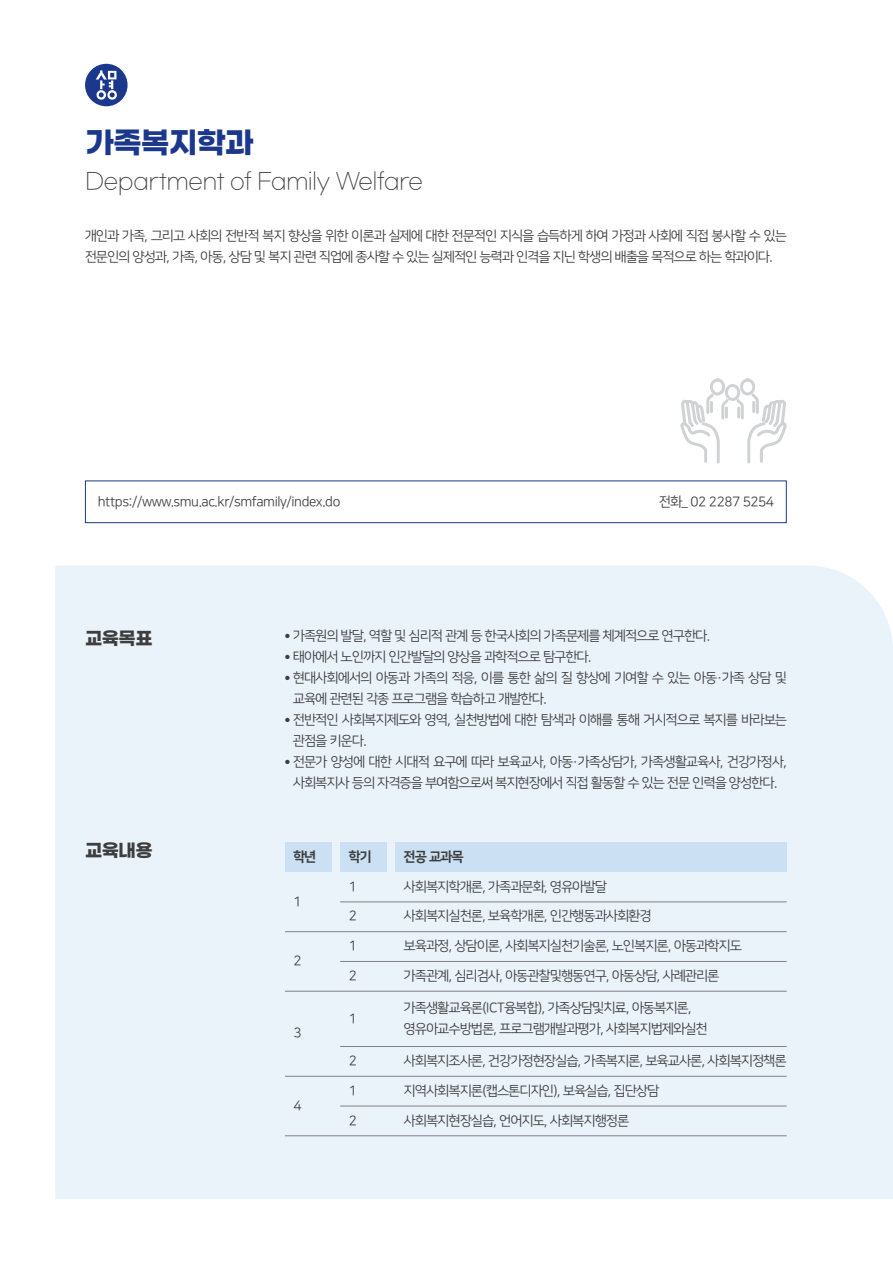
<style>
.page{position:relative;width:893px;height:1263px;background:#fff}
.page>*{position:absolute;margin:0;border:0;box-sizing:border-box;transform-origin:0 0}
.t1{font:700 30px "Gmarket Sans";letter-spacing:-.03em;color:#1b388c}
.t2{font:300 22.5px "Gmarket Sans";letter-spacing:-.03em;color:#3e3e3f}
.t3{font:700 18px "Gmarket Sans";letter-spacing:-.03em;color:#3e3e3f}
.t4{font:13.5px/21px "Nanum Square OTF ac R";letter-spacing:-.03em;color:#3e3e3f}
.t5{font:13.5px "Nanum Square OTF ac EB";letter-spacing:-.03em;color:#3e3e3f}
</style>
<div class="page">
<div style="left:85px;top:64px;width:43px;height:42px;background:#1b388c;border-radius:50%"></div>
<svg style="left:96px;top:70px;width:21px;height:30px"></svg>
<div style="left:85px;top:480px;width:702px;height:43px;border:1px solid #1b388c"></div>
<div style="left:55px;top:566px;width:838px;height:633px;background:#eaf2fa"></div>
<svg style="left:680px;top:378px;width:107px;height:86px"></svg>
<div style="left:285px;top:842px;width:47px;height:30px;background:#cbe0f3"></div>
<div style="left:340px;top:842px;width:47px;height:30px;background:#cbe0f3"></div>
<div style="left:395px;top:842px;width:392px;height:30px;background:#cbe0f3"></div>
<hr style="left:340px;top:901px;width:447px;height:1px;background:#808285">
<hr style="left:285px;top:931px;width:502px;height:1px;background:#808285">
<hr style="left:285px;top:1076px;width:502px;height:1px;background:#808285">
<hr style="left:285px;top:991px;width:502px;height:1px;background:#808285">
<hr style="left:285px;top:1135px;width:502px;height:1px;background:#808285">
<hr style="left:340px;top:961px;width:447px;height:1px;background:#808285">
<hr style="left:340px;top:1046px;width:447px;height:1px;background:#808285">
<hr style="left:340px;top:1106px;width:447px;height:1px;background:#808285">
<p class="t1" style="left:85px;top:126px;width:170px">가족복지학과</p>
<p class="t2" style="left:85px;top:169px;width:340px">Department of Family Welfare</p>
<p class="t4" style="left:85px;top:226px;width:703px">개인과 가족, 그리고 사회의 전반적 복지 향상을 위한 이론과 실제에 대한 전문적인 지식을 습득하게 하여 가정과 사회에 직접 봉사할 수 있는 전문인의 양성과, 가족, 아동, 상담 및 복지 관련 직업에 종사할 수 있는 실제적인 능력과 인격을 지닌 학생의 배출을 목적으로 하는 학과이다.</p>
<p class="t4" style="left:98px;top:491px;width:244px">https://www.smu.ac.kr/smfamily/index.do</p>
<p class="t4" style="left:659px;top:491px;width:116px">전화_ 02 2287 5254</p>
<p class="t3" style="left:85px;top:628px;width:69px">교육목표</p>
<p class="t3" style="left:85px;top:841px;width:69px">교육내용</p>
<p class="t4" style="left:285px;top:626px;width:427px"><sup>●</sup> 가족원의 발달, 역할 및 심리적 관계 등 한국사회의 가족문제를 체계적으로 연구한다.</p>
<p class="t4" style="left:285px;top:647px;width:308px"><sup>●</sup> 태아에서 노인까지 인간발달의 양상을 과학적으로 탐구한다.</p>
<p class="t4" style="left:293px;top:668px;width:495px;text-indent:-8px"><sup>●</sup> 현대사회에서의 아동과 가족의 적응, 이를 통한 삶의 질 향상에 기여할 수 있는 아동·가족 상담 및 교육에 관련된 각종 프로그램을 학습하고 개발한다.</p>
<p class="t4" style="left:293px;top:710px;width:495px;text-indent:-8px"><sup>●</sup> 전반적인 사회복지제도와 영역, 실천방법에 대한 탐색과 이해를 통해 거시적으로 복지를 바라보는 관점을 키운다.</p>
<p class="t4" style="left:285px;top:752px;width:503px;text-align:center"><sup>●</sup> 전문가 양성에 대한 시대적 요구에 따라 보육교사, 아동·가족상담가, 가족생활교육사, 건강가정사, 사회복지사 등의 자격증을 부여함으로써 복지현장에서 직접 활동할 수 있는 전문 인력을 양성한다.</p>
<p class="t5" style="left:293px;top:849px;width:24px">학년</p>
<p class="t4" style="left:293px;top:891px;width:10px">1</p>
<p class="t4" style="left:293px;top:951px;width:10px">2</p>
<p class="t4" style="left:293px;top:1023px;width:10px">3</p>
<p class="t4" style="left:293px;top:1095px;width:10px">4</p>
<p class="t5" style="left:349px;top:849px;width:24px">학기</p>
<p class="t4" style="left:349px;top:876px;width:10px">1</p>
<p class="t5" style="left:404px;top:849px;width:61px">전공 교과목</p>
<p class="t4" style="left:404px;top:876px;width:204px">사회복지학개론, 가족과문화, 영유아발달</p>
<p class="t4" style="left:349px;top:906px;width:10px">2</p>
<p class="t4" style="left:404px;top:906px;width:249px">사회복지실천론, 보육학개론, 인간행동과사회환경</p>
<p class="t4" style="left:349px;top:936px;width:10px">1</p>
<p class="t4" style="left:404px;top:936px;width:339px">보육과정, 상담이론, 사회복지실천기술론, 노인복지론, 아동과학지도</p>
<p class="t4" style="left:349px;top:965px;width:10px">2</p>
<p class="t4" style="left:404px;top:965px;width:317px">가족관계, 심리검사, 아동관찰및행동연구, 아동상담, 사례관리론</p>
<p class="t4" style="left:349px;top:1008px;width:10px">1</p>
<p class="t4" style="left:404px;top:997px;width:289px">가족생활교육론(ICT융복합), 가족상담및치료, 아동복지론,</p>
<p class="t4" style="left:404px;top:1018px;width:305px">영유아교수방법론, 프로그램개발과평가, 사회복지법제와실천</p>
<p class="t4" style="left:349px;top:1050px;width:10px">2</p>
<p class="t4" style="left:404px;top:1050px;width:384px">사회복지조사론, 건강가정현장실습, 가족복지론, 보육교사론, 사회복지정책론</p>
<p class="t4" style="left:349px;top:1080px;width:10px">1</p>
<p class="t4" style="left:404px;top:1080px;width:257px">지역사회복지론(캡스톤디자인), 보육실습, 집단상담</p>
<p class="t4" style="left:349px;top:1110px;width:10px">2</p>
<p class="t4" style="left:404px;top:1110px;width:227px">사회복지현장실습, 언어지도, 사회복지행정론</p>
</div>
